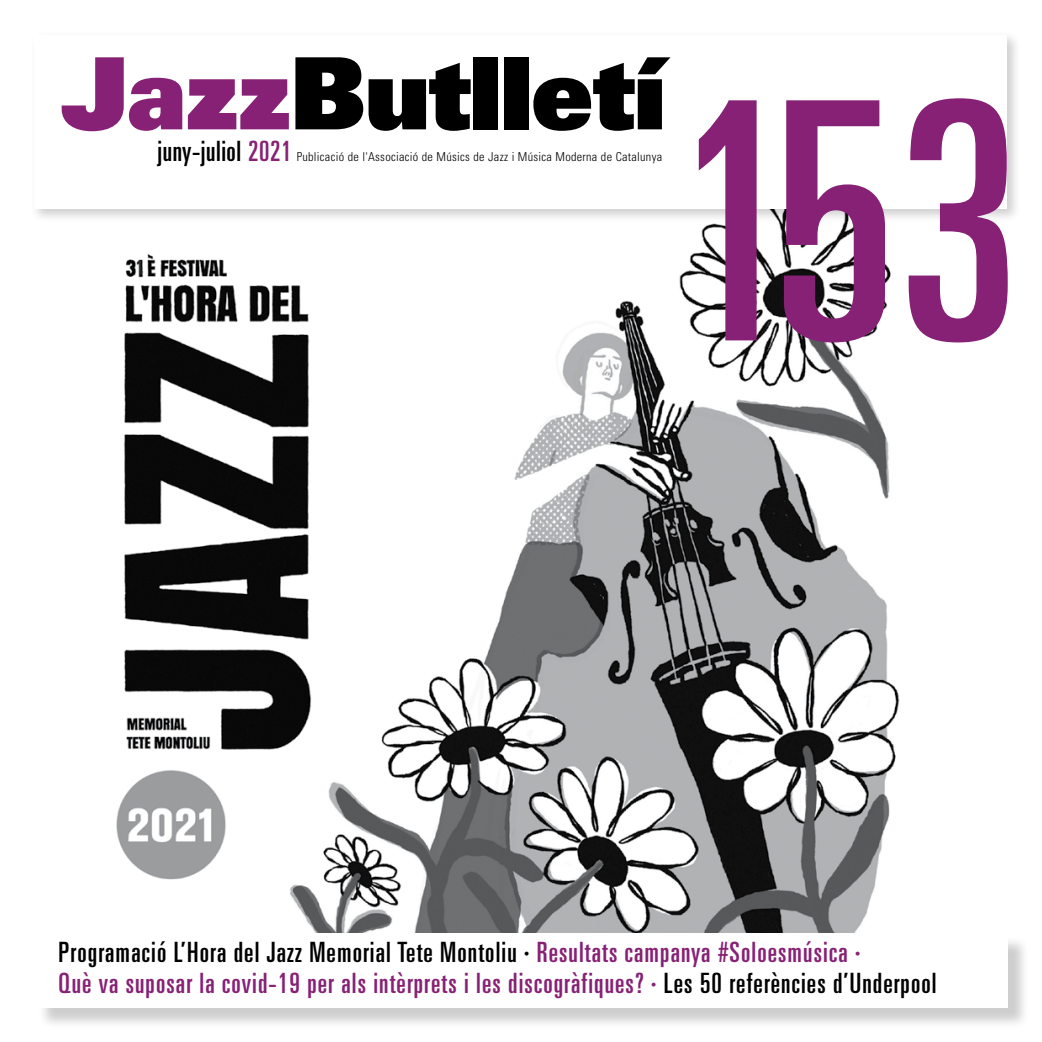
<style>
.page{position:relative;width:1042px;height:1042px;background:#fff}
.page>*{position:absolute;margin:0;border:0;box-sizing:border-box;transform-origin:0 0}
.t1{font:ultra-condensed 332.5px "Univers LT Std";color:#872175}
.t2{font:99.75px "Univers LT Std X Black";letter-spacing:-.01em;color:#000}
.t3{font:ultra-condensed 28px/31.5px "Univers LT Std";letter-spacing:.04em;color:#872175}
.t4{font:ultra-condensed 28px "Univers LT Std";letter-spacing:.02em;color:#000}
.t5{font:300 condensed 12.25px "Univers LT Std";letter-spacing:.025em;color:#000}
.s1{color:#872175}
.s2{color:#000}
</style>
<div class="page">
<img style="left:289px;top:223px;width:611px;height:710px">
<img style="left:116px;top:223px;width:199px;height:659px">
<div style="left:37px;top:935px;width:993px;height:94px;background:#000;opacity:.2"></div>
<div style="left:35px;top:933px;width:973px;height:74px;background:#fff"></div>
<div style="left:30px;top:30px;width:992px;height:193px;background:#000;opacity:.2"></div>
<div style="left:35px;top:35px;width:972px;height:174px;background:#fff"></div>
<h2 class="t2" style="left:62px;top:28px;width:605px"><span class="s1">Jazz</span>Butlletí</h2>
<p class="t4" style="left:158px;top:135px;width:135px">juny-juliol <span class="s1">2021</span></p>
<p class="t5" style="left:297px;top:149px;width:367px">Publicació de l'Associació de Músics de Jazz i Música Moderna de Catalunya</p>
<h1 class="t1" style="left:672px;top:33px;width:349px">153</h1>
<p class="t3" style="left:59px;top:936px;width:879px"><span class="s2">Programació L’Hora del Jazz Memorial Tete Montoliu ·</span> Resultats campanya #Soloesmúsica ·<br>Què va suposar la covid-19 per als intèrprets i les discogràfiques? · <span class="s2">Les 50 referències d’Underpool</span></p>
</div>
